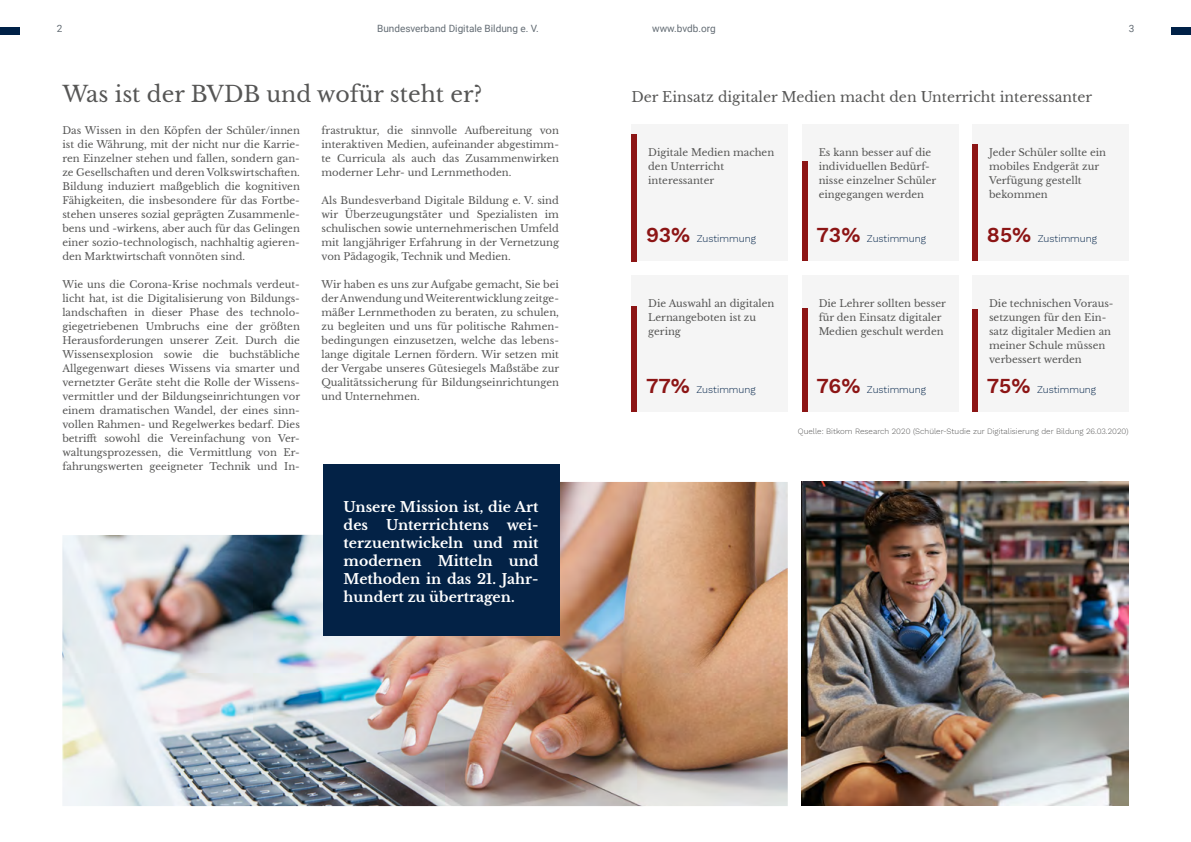
<style>
.page{position:relative;width:1191px;height:842px;background:#fff}
.page>*{position:absolute;margin:0;border:0;box-sizing:border-box;transform-origin:0 0}
.t1{font:22px "Libre Baskerville";color:#565655}
.t2{font:700 14px/18px "Libre Baskerville";color:#fff}
.t3{font:14px "Libre Baskerville";color:#565655}
.t4{font:10px/14px "Libre Baskerville";color:#565655}
.t5{font:300 10px "Work Sans";color:#002147}
.t6{font:10px "Roboto";color:#636c74}
.t7{font:300 8px "Work Sans";color:#565655}
.s1{font-weight:600;font-size:21px;color:#8c1515}
</style>
<div class="page">
<div style="left:1171px;top:27px;width:20px;height:8px;background:#002147"></div>
<div style="left:0;top:27px;width:20px;height:8px;background:#002147"></div>
<div style="left:631px;top:124px;width:156px;height:137px;background:#f5f5f5"></div>
<div style="left:631px;top:275px;width:156px;height:137px;background:#f5f5f5"></div>
<div style="left:802px;top:124px;width:156px;height:137px;background:#f5f5f5"></div>
<div style="left:802px;top:275px;width:156px;height:137px;background:#f5f5f5"></div>
<div style="left:972px;top:124px;width:156px;height:137px;background:#f5f5f5"></div>
<div style="left:972px;top:275px;width:156px;height:137px;background:#f5f5f5"></div>
<div style="left:631px;top:307px;width:6px;height:105px;background:#8c1515"></div>
<div style="left:802px;top:161px;width:5px;height:100px;background:#8c1515"></div>
<div style="left:802px;top:308px;width:5px;height:104px;background:#8c1515"></div>
<div style="left:631px;top:134px;width:6px;height:127px;background:#8c1515"></div>
<div style="left:972px;top:145px;width:6px;height:116px;background:#8c1515"></div>
<div style="left:972px;top:309px;width:6px;height:103px;background:#8c1515"></div>
<img style="left:802px;top:482px;width:326px;height:324px">
<img style="left:62px;top:482px;width:725px;height:324px">
<div style="left:323px;top:464px;width:236px;height:172px;background:#032246"></div>
<p class="t6" style="left:57px;top:21px;width:7px">2</p>
<p class="t6" style="left:377px;top:21px;width:163px">Bundesverband Digitale Bildung e. V.</p>
<p class="t6" style="left:652px;top:21px;width:65px">www.bvdb.org</p>
<p class="t6" style="left:1128px;top:21px;width:7px">3</p>
<h1 class="t1" style="left:62px;top:80px;width:421px">Was ist der BVDB und wofür steht er?</h1>
<h2 class="t3" style="left:631px;top:88px;width:462px">Der Einsatz digitaler Medien macht den Unterricht interessanter</h2>
<p class="t4" style="left:62px;top:123px;width:239px;text-align:justify">Das Wissen in den Köpfen der Schüler/innen ist die Währung, mit der nicht nur die Karrie&shy;ren Einzelner stehen und fallen, sondern gan&shy;ze Gesellschaften und deren Volkswirtschaften.<br>Bildung induziert maßgeblich die kognitiven Fähigkeiten, die insbesondere für das Fortbe&shy;stehen unseres sozial geprägten Zusammenle&shy;bens und -wirkens, aber auch für das Gelingen einer sozio-technologisch, nachhaltig agieren&shy;den Marktwirtschaft vonnöten sind.</p>
<p class="t4" style="left:62px;top:277px;width:239px;text-align:justify">Wie uns die Corona-Krise nochmals verdeut&shy;licht hat, ist die Digitalisierung von Bildungs&shy;landschaften in dieser Phase des technolo&shy;giegetriebenen Umbruchs eine der größten Herausforderungen unserer Zeit. Durch die Wissensexplosion sowie die buchstäbliche Allgegenwart dieses Wissens via smarter und vernetzter Geräte steht die Rolle der Wissens&shy;vermittler und der Bildungseinrichtungen vor einem dramatischen Wandel, der eines sinn&shy;vollen Rahmen- und Regelwerkes bedarf. Dies betrifft sowohl die Vereinfachung von Ver&shy;waltungsprozessen, die Vermittlung von Er&shy;fahrungswerten geeigneter Technik und In-</p>
<p class="t4" style="left:321px;top:123px;width:239px;text-align:justify">frastruktur, die sinnvolle Aufbereitung von interaktiven Medien, aufeinander abgestimm&shy;te Curricula als auch das Zusammenwirken moderner Lehr- und Lernmethoden.</p>
<p class="t4" style="left:321px;top:193px;width:239px;text-align:justify">Als Bundesverband Digitale Bildung e. V. sind wir Überzeugungstäter und Spezialisten im schulischen sowie unternehmerischen Umfeld mit langjähriger Erfahrung in der Vernetzung von Pädagogik, Technik und Medien.</p>
<p class="t4" style="left:321px;top:277px;width:239px;text-align:justify">Wir haben es uns zur Aufgabe gemacht, Sie bei der Anwendung und Weiterentwicklung zeitge&shy;mäßer Lernmethoden zu beraten, zu schulen, zu begleiten und uns für politische Rahmen&shy;bedingungen einzusetzen, welche das lebens&shy;lange digitale Lernen fördern. Wir setzen mit der Vergabe unseres Gütesiegels Maßstäbe zur Qualitätssicherung für Bildungseinrichtungen und Unternehmen.</p>
<p class="t4" style="left:648px;top:146px;width:127px">Digitale Medien machen den Unterricht interessanter</p>
<p class="t4" style="left:818px;top:146px;width:119px">Es kann besser auf die individuellen Bedürf&shy;nisse einzelner Schüler eingegangen werden</p>
<p class="t4" style="left:989px;top:146px;width:119px">Jeder Schüler sollte ein mobiles Endgerät zur<br>Verfügung gestellt bekommen</p>
<p class="t5" style="left:646px;top:231px;width:111px"><span class="s1">93%</span> Zustimmung</p>
<p class="t5" style="left:816px;top:231px;width:111px"><span class="s1">73%</span> Zustimmung</p>
<p class="t5" style="left:987px;top:231px;width:111px"><span class="s1">85%</span> Zustimmung</p>
<p class="t4" style="left:989px;top:297px;width:126px">Die technischen Voraus&shy;setzungen für den Ein&shy;satz digitaler Medien an meiner Schule müssen verbessert werden</p>
<p class="t4" style="left:648px;top:297px;width:128px">Die Auswahl an digitalen<br>Lernangeboten ist zu gering</p>
<p class="t4" style="left:818px;top:297px;width:129px">Die Lehrer sollten besser für den Einsatz digitaler<br>Medien geschult werden</p>
<p class="t5" style="left:646px;top:382px;width:111px"><span class="s1">77%</span> Zustimmung</p>
<p class="t5" style="left:987px;top:382px;width:111px"><span class="s1">75%</span> Zustimmung</p>
<p class="t5" style="left:816px;top:382px;width:111px"><span class="s1">76%</span> Zustimmung</p>
<p class="t7" style="left:798px;top:425px;width:332px">Quelle: Bitkom Research 2020 (Schüler-Studie zur Digitalisierung der Bildung 26.03.2020)</p>
<h2 class="t2" style="left:343px;top:498px;width:196px">Unsere Mission ist, die Art des</h2>
<h2 class="t2" style="left:343px;top:516px;width:196px;text-align:justify;text-indent:163px">wei&shy;terzuentwickeln und mit modernen Mitteln und Methoden in das 21. Jahr&shy;hundert zu übertragen.</h2>
<h2 class="t2" style="left:386px;top:516px;width:104px">Unterrichtens</h2>
</div>
